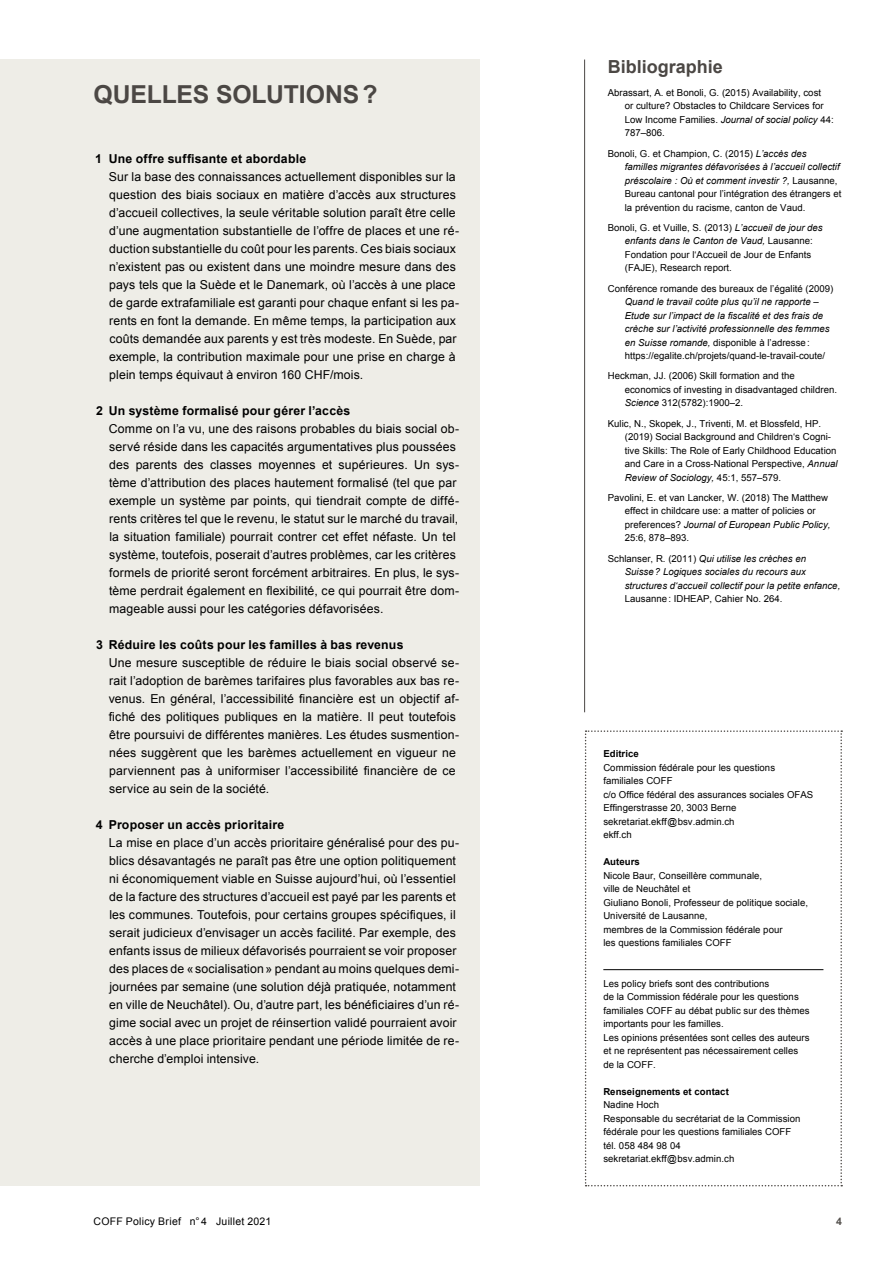
<style>
.page{position:relative;width:893px;height:1263px;background:#fff}
.page>*{position:absolute;margin:0;border:0;box-sizing:border-box;transform-origin:0 0}
.t1{font:700 24.75px "Arial";letter-spacing:-.005em;color:#4b4744}
.t2{font:700 18px "Arial";color:#4b4744}
.t3{font:12.3px/18px "Arial";letter-spacing:.01em;color:#000}
.t4{font:700 12.3px "Arial";letter-spacing:.015em;color:#000}
.t5{font:10.5px "Arial";letter-spacing:.025em;color:#000}
.t6{font:700 10.5px "Arial";color:#55524e}
.t7{font:9.6px/13.5px "Arial";letter-spacing:.005em;color:#000}
.t8{font:italic 9.6px/13.5px "Arial";color:#000}
.t9{font:700 9.6px "Arial";letter-spacing:.005em;color:#000}
.s1{font-style:italic}
.s2{font-style:normal}
</style>
<div class="page">
<hr style="left:584px;top:60px;width:1px;height:652px;background:#4b4744">
<div style="left:0;top:60px;width:479px;height:1126px;background:#eeede7"></div>
<svg style="left:585px;top:730px;width:257px;height:456px"></svg>
<h1 class="t1" style="left:94px;top:78px;width:286px">QUELLES SOLUTIONS?</h1>
<p class="t4" style="left:95px;top:151px;width:213px">1 Une offre suffisante et abordable</p>
<p class="t3" style="left:109px;top:168px;width:352px">Sur la base des connaissances actuellement disponibles sur la question des biais sociaux en matière d’accès aux structures d’accueil collectives, la seule véritable solution paraît être celle d’une augmentation substantielle de l’offre de places et une ré&shy;duction substantielle du coût pour les parents. Ces biais sociaux n’existent pas ou existent dans une moindre mesure dans des pays tels que la Suède et le Danemark, où l’accès à une place de garde extrafamiliale est garanti pour chaque enfant si les pa&shy;rents en font la demande. En même temps, la participation aux coûts demandée aux parents y est très modeste. En Suède, par exemple, la contribution maximale pour une prise en charge à plein temps équivaut à environ 160 CHF/mois.</p>
<p class="t4" style="left:96px;top:403px;width:256px">2 Un système formalisé pour gérer l’accès</p>
<p class="t3" style="left:109px;top:420px;width:352px">Comme on l’a vu, une des raisons probables du biais social ob&shy;servé réside dans les capacités argumentatives plus poussées des parents des classes moyennes et supérieures. Un sys&shy;tème d’attribution des places hautement formalisé (tel que par exemple un système par points, qui tiendrait compte de diffé&shy;rents critères tel que le revenu, le statut sur le marché du travail, la situation familiale) pourrait contrer cet effet néfaste. Un tel système, toutefois, poserait d’autres problèmes, car les critères formels de priorité seront forcément arbitraires. En plus, le sys&shy;tème perdrait également en flexibilité, ce qui pourrait être dom&shy;mageable aussi pour les catégories défavorisées.</p>
<p class="t4" style="left:96px;top:637px;width:309px">3 Réduire les coûts pour les familles à bas revenus</p>
<p class="t3" style="left:109px;top:654px;width:352px">Une mesure susceptible de réduire le biais social observé se&shy;rait l’adoption de barèmes tarifaires plus favorables aux bas re&shy;venus. En général, l’accessibilité financière est un objectif af&shy;fiché des politiques publiques en la matière. Il peut toutefois être poursuivi de différentes manières. Les études susmention&shy;nées suggèrent que les barèmes actuellement en vigueur ne parviennent pas à uniformiser l’accessibilité financière de ce service au sein de la société.</p>
<p class="t4" style="left:96px;top:817px;width:190px">4 Proposer un accès prioritaire</p>
<p class="t3" style="left:109px;top:834px;width:352px">La mise en place d’un accès prioritaire généralisé pour des pu&shy;blics désavantagés ne paraît pas être une option politiquement ni économiquement viable en Suisse aujourd’hui, où l’essentiel de la facture des structures d’accueil est payé par les parents et les communes. Toutefois, pour certains groupes spécifiques, il serait judicieux d’envisager un accès facilité. Par exemple, des enfants issus de milieux défavorisés pourraient se voir proposer des places de «socialisation» pendant au moins quelques demi&shy;journées par semaine (une solution déjà pratiquée, notamment en ville de Neuchâtel). Ou, d’autre part, les bénéficiaires d’un ré&shy;gime social avec un projet de réinsertion validé pourraient avoir accès à une place prioritaire pendant une période limitée de re&shy;cherche d’emploi intensive.</p>
<h2 class="t2" style="left:608px;top:55px;width:117px">Bibliographie</h2>
<p class="t7" style="left:625px;top:86px;width:210px;text-indent:-17px">Abrassart, A. et Bonoli, G. (2015) Availability, cost<br>or culture? Obstacles to Childcare Services for Low Income Families. <span class="s1">Journal of social policy</span> 44:<br>787–806.</p>
<p class="t7" style="left:625px;top:146px;width:218px;text-indent:-17px">Bonoli, G. et Champion, C. (2015) <span class="s1">L’accès des familles migrantes défavorisées à l’accueil collectif préscolaire : Où et comment investir ?,</span> Lausanne, Bureau cantonal pour l’intégration des étrangers et la prévention du racisme, canton de Vaud.</p>
<p class="t7" style="left:625px;top:221px;width:199px;text-indent:-17px">Bonoli, G. et Vuille, S. (2013) <span class="s1">L’accueil de jour des enfants dans le Canton de Vaud,</span> Lausanne:<br>Fondation pour l‘Accueil de Jour de Enfants (FAJE), Research report.</p>
<p class="t7" style="left:608px;top:281px;width:227px">Conférence romande des bureaux de l’égalité (2009)</p>
<p class="t8" style="left:625px;top:295px;width:206px">Quand le travail coûte plus qu’il ne rapporte – Etude sur l’impact de la fiscalité et des frais de crèche sur l’activité professionnelle des femmes en Suisse romande, <span class="s2">disponible à l’adresse: https://egalite.ch/projets/quand-le-travail-coute/</span></p>
<p class="t7" style="left:625px;top:369px;width:214px;text-indent:-17px">Heckman, JJ. (2006) Skill formation and the economics of investing in disadvantaged children.<br><span class="s1">Science</span> 312(5782):1900–2.</p>
<p class="t7" style="left:625px;top:416px;width:214px;text-indent:-17px">Kulic, N., Skopek, J., Triventi, M. et Blossfeld, HP. (2019) Social Background and Children‘s Cogni&shy;tive Skills: The Role of Early Childhood Education and Care in a Cross-National Perspective, <span class="s1">Annual Review of Sociology,</span> 45:1, 557–579.</p>
<p class="t7" style="left:625px;top:491px;width:207px;text-indent:-17px">Pavolini, E. et van Lancker, W. (2018) The Matthew effect in childcare use: a matter of policies or preferences? <span class="s1">Journal of European Public Policy, </span>25:6, 878–893.</p>
<p class="t8" style="left:625px;top:552px;width:217px;text-indent:-17px"><span class="s2">Schlanser, R. (2011)</span> Qui utilise les crèches en<br>Suisse? Logiques sociales du recours aux structures d‘accueil collectif pour la petite enfance,</p>
<p class="t7" style="left:625px;top:592px;width:159px">Lausanne: IDHEAP, Cahier No. 264.</p>
<p class="t9" style="left:603px;top:748px;width:37px">Editrice</p>
<p class="t7" style="left:603px;top:761px;width:211px">Commission fédérale pour les questions familiales COFF<br>c/o Office fédéral des assurances sociales OFAS<br>Effingerstrasse 20, 3003 Berne sekretariat.ekff@bsv.admin.ch<br>ekff.ch</p>
<p class="t9" style="left:603px;top:856px;width:38px">Auteurs</p>
<p class="t7" style="left:603px;top:869px;width:206px">Nicole Baur, Conseillère communale,<br>ville de Neuchâtel et<br>Giuliano Bonoli, Professeur de politique sociale, Université de Lausanne,<br>membres de la Commission fédérale pour<br>les questions familiales COFF</p>
<p class="t7" style="left:603px;top:977px;width:208px">Les policy briefs sont des contributions<br>de la Commission fédérale pour les questions familiales COFF au débat public sur des thèmes importants pour les familles.<br>Les opinions présentées sont celles des auteurs et ne représentent pas nécessairement celles de la COFF.</p>
<p class="t9" style="left:603px;top:1085px;width:127px">Renseignements et contact</p>
<p class="t7" style="left:603px;top:1098px;width:199px">Nadine Hoch<br>Responsable du secrétariat de la Commission fédérale pour les questions familiales COFF tél. 058 484 98 04 sekretariat.ekff@bsv.admin.ch</p>
<p class="t5" style="left:94px;top:1215px;width:179px">COFF Policy Brief n° 4 Juillet 2021</p>
<p class="t6" style="left:836px;top:1215px;width:7px">4</p>
</div>
